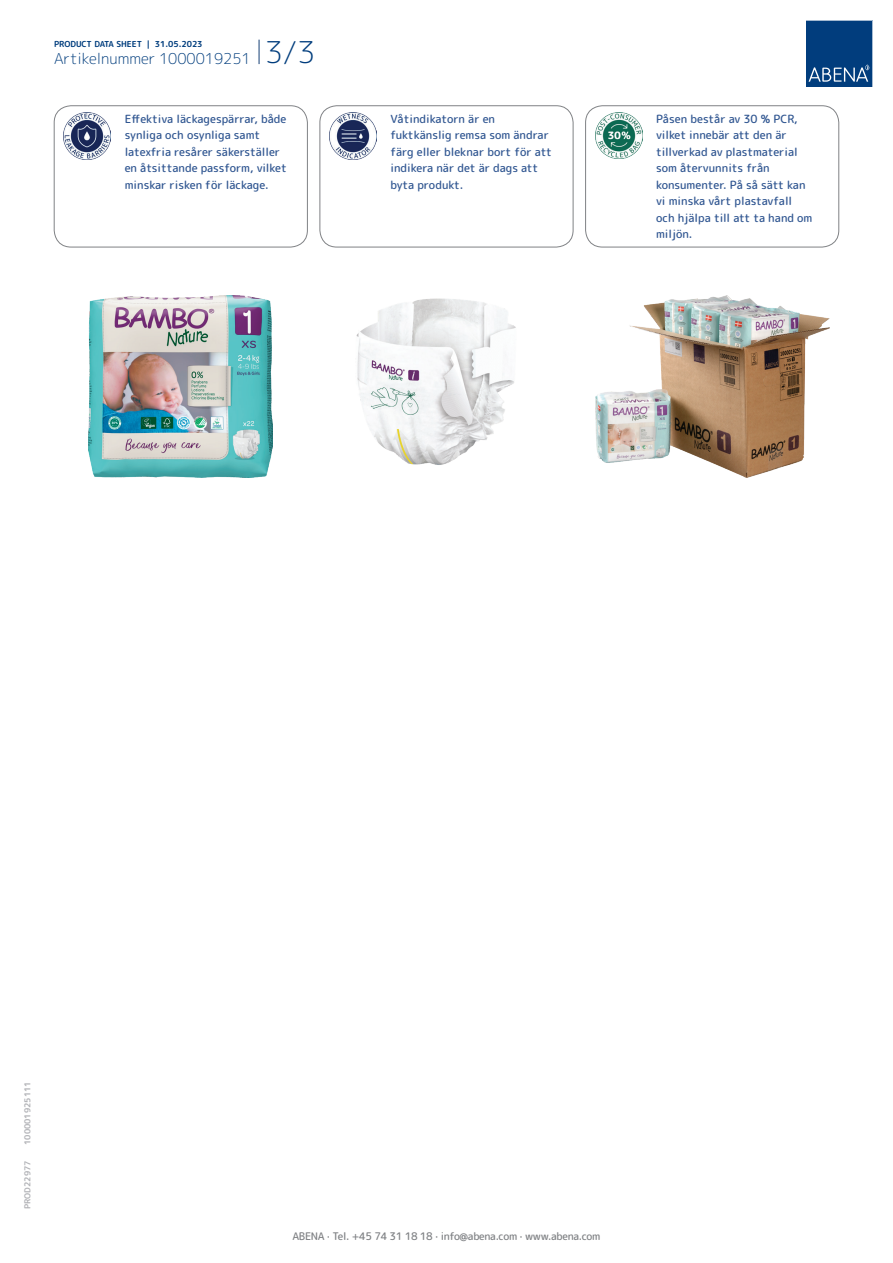
<style>
.page{position:relative;width:893px;height:1263px;background:#fff}
.page>*{position:absolute;margin:0;border:0;box-sizing:border-box;transform-origin:0 0}
.t1{font:300 15px "Rounded Mplus 1 c";color:#013d7d}
.t2{font:500 11.25px/16.5px "Rounded Mplus 1 c";color:#305691}
.t3{font:500 10.5px "Rounded Mplus 1 c";letter-spacing:-.03em;color:#808285}
.t4{font:700 8.25px "Rounded Mplus 1 c";color:#013d7d}
.t5{font:700 8.25px "Rounded Mplus 1 c";color:#b2b3b7}
.s1{font-size:30px}
</style>
<div class="page">
<svg style="left:259px;top:40px;width:1px;height:24px"></svg>
<svg style="left:806px;top:20px;width:67px;height:67px;background:#144b86"></svg>
<img style="left:64px;top:112px;width:47px;height:47px">
<div style="left:54px;top:106px;width:254px;height:141px;border:1px solid #808285;border-radius:17px"></div>
<img style="left:330px;top:112px;width:47px;height:47px">
<div style="left:320px;top:106px;width:253px;height:141px;border:1px solid #808285;border-radius:17px"></div>
<img style="left:596px;top:113px;width:46px;height:46px">
<div style="left:585px;top:106px;width:254px;height:141px;border:1px solid #808285;border-radius:17px"></div>
<img style="left:89px;top:295px;width:184px;height:183px">
<img style="left:356px;top:298px;width:160px;height:167px">
<img style="left:596px;top:295px;width:233px;height:183px">
<p class="t4" style="left:54px;top:38px;width:150px">PRODUCT DATA SHEET | 31.05.2023</p>
<h1 class="t1" style="left:54px;top:48px;width:263px">Artikelnummer 1000019251 <span class="s1">3/3</span></h1>
<p class="t2" style="left:125px;top:110px;width:164px">Effektiva läckagespärrar, både synliga och osynliga samt latexfria resårer säkerställer en åtsittande passform, vilket minskar risken för läckage.</p>
<p class="t2" style="left:390px;top:110px;width:163px">Våtindikatorn är en fuktkänslig remsa som ändrar färg eller bleknar bort för att indikera när det är dags att byta produkt.</p>
<p class="t2" style="left:656px;top:110px;width:158px">Påsen består av 30 % PCR, vilket innebär att den är tillverkad av plastmaterial som återvunnits från konsumenter. På så sätt kan vi minska vårt plastavfall och hjälpa till att ta hand om miljön.</p>
<p class="t5" style="left:22px;top:1145px;width:65px;rotate:-90deg">100001925111</p>
<p class="t5" style="left:22px;top:1209px;width:50px;rotate:-90deg">PROD22977</p>
<p class="t3" style="left:292px;top:1229px;width:309px">ABENA · Tel. +45 74 31 18 18 · info@abena.com · www.abena.com</p>
</div>
